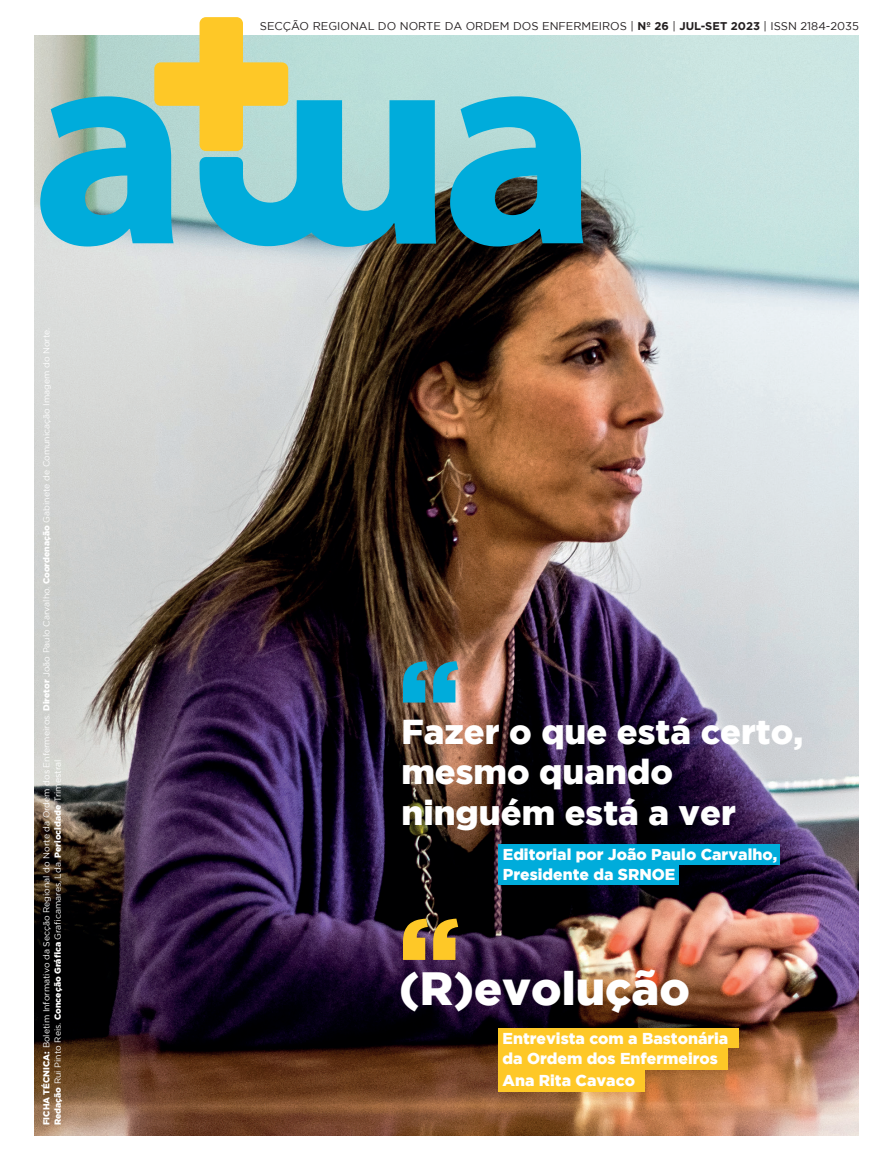
<style>
.page{position:relative;width:893px;height:1170px;background:#fff}
.page>*{position:absolute;margin:0;border:0;box-sizing:border-box;transform-origin:0 0}
.t1{font:900 114px "Gotham";color:#00acdb}
.t2{font:900 114px "Gotham";color:#fec827}
.t3{font:900 46.5px "Gotham";color:#fff}
.t4{font:900 34.5px/40.5px "Gotham";color:#fff}
.t5{font:900 15.75px/20px "Gotham";color:#fff}
.t6{font:11.25px "Gotham";color:#231f20}
.t7{font:8.7px/11.2px "Gotham";color:#fff}
.s1{font-weight:900}
.s2{font-weight:700}
</style>
<div class="page">
<img style="left:34px;top:35px;width:825px;height:1100px">
<svg style="left:450px;top:96px;width:133px;height:150px;background:#29a6c5"></svg>
<svg style="left:199px;top:100px;width:237px;height:147px;background:#43b9d4"></svg>
<svg style="left:40px;top:96px;width:134px;height:150px;background:#36b4d2"></svg>
<div style="left:200px;top:17px;width:43px;height:134px;background:#fec827;border-radius:6px"></div>
<div style="left:154px;top:62px;width:134px;height:44px;background:#fec827;border-radius:6px"></div>
<div style="left:499px;top:844px;width:281px;height:20px;background:#00acdb"></div>
<div style="left:499px;top:864px;width:180px;height:20px;background:#00acdb"></div>
<div style="left:498px;top:1027px;width:240px;height:20px;background:#fec827"></div>
<div style="left:498px;top:1047px;width:230px;height:22px;background:#fec827"></div>
<div style="left:498px;top:1069px;width:147px;height:22px;background:#fec827"></div>
<p class="t7" style="left:41px;top:1125px;width:799px;rotate:-90deg"><span class="s1">FICHA TÉCNICA:</span> Boletim Informativo da Secção Regional do Norte da Ordem dos Enfermeiros. <span class="s1">Diretor</span> João Paulo Carvalho. <span class="s1">Coordenação</span> Gabinete de Comunicação Imagem do Norte.<br><span class="s1">Redação</span> Rui Pinto Reis. <span class="s1">Conceção Gráfica</span> Graficamares, Lda. <span class="s1">Periocidade</span> Trimestral</p>
<p class="t6" style="left:260px;top:19px;width:601px">SECÇÃO REGIONAL DO NORTE DA ORDEM DOS ENFERMEIROS | <span class="s2">Nº 26</span> | <span class="s2">JUL-SET 2023</span> | ISSN 2184-2035</p>
<h1 class="t1" style="left:398px;top:635px;width:64px">“</h1>
<h3 class="t4" style="left:401px;top:710px;width:403px">Fazer o que está certo, mesmo quando ninguém está a ver</h3>
<h3 class="t5" style="left:503px;top:844px;width:276px">Editorial por João Paulo Carvalho,<br>Presidente da SRNOE</h3>
<h1 class="t2" style="left:398px;top:892px;width:64px">“</h1>
<h2 class="t3" style="left:399px;top:961px;width:292px">(R)evolução</h2>
<h3 class="t5" style="left:503px;top:1028px;width:227px">Entrevista com a Bastonária da Ordem dos Enfermeiros</h3>
<h3 class="t5" style="left:503px;top:1069px;width:134px">Ana Rita Cavaco</h3>
</div>
